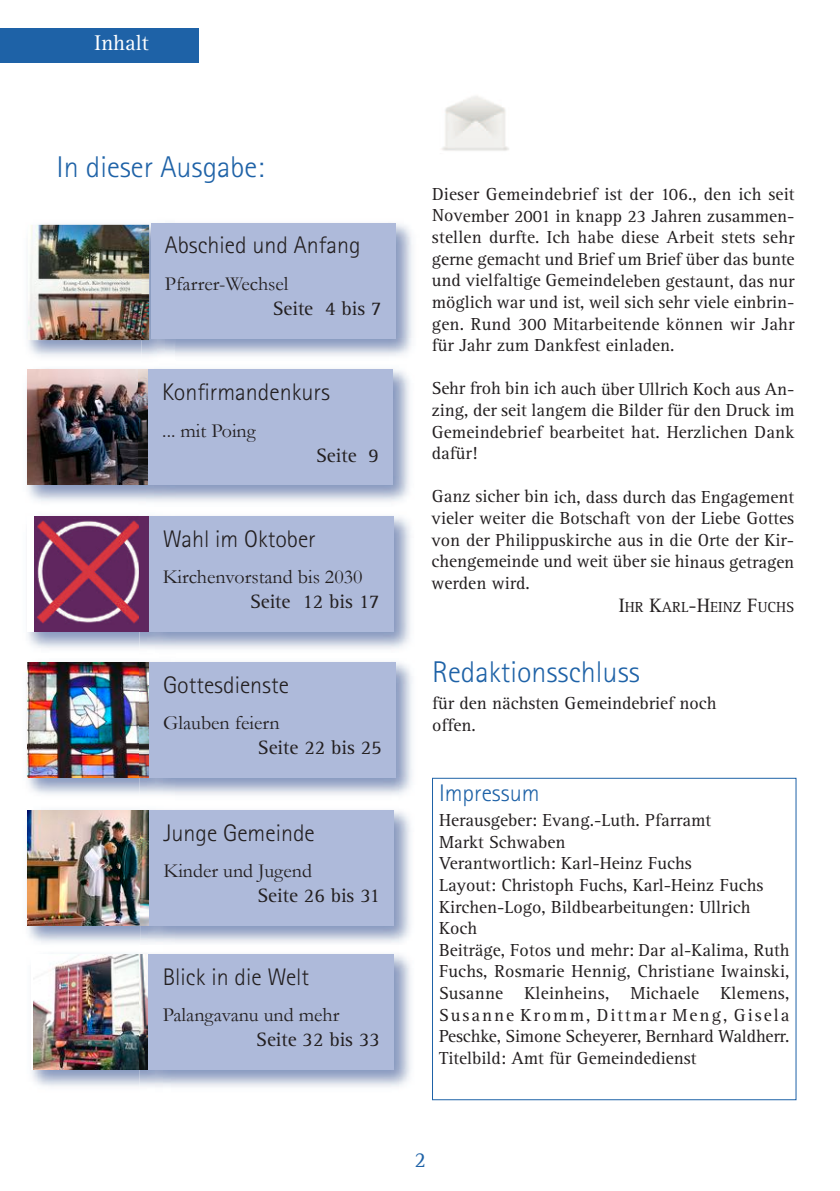
<style>
.page{position:relative;width:840px;height:1191px;background:#fff}
.page>*{position:absolute;margin:0;border:0;box-sizing:border-box;transform-origin:0 0}
.t1{font:300 30px "Rotis Sans Serif Std";color:#1e62a7}
.t2{font:300 24px "Rotis Sans Serif Std";color:#231f20}
.t3{font:300 24px "Rotis Sans Serif Std";color:#1e62a7}
.t4{font:22px "Rotis Serif Std";color:#fff}
.t5{font:22px "Rotis Serif Std";color:#1e62a7}
.t6{font:20px "Garamond";color:#231f20}
.t7{font:20px "Rotis Serif Std";color:#231f20}
.t8{font:18px/21.6px "Rotis Serif Std";color:#231f20;text-align:justify}
.t9{font:15px "Rotis Serif Std";color:#231f20}
.s1{font-size:20px}
</style>
<div class="page">
<img style="left:442px;top:96px;width:67px;height:55px">
<img style="left:28px;top:631px;width:111px;height:17px">
<img style="left:34px;top:516px;width:105px;height:115px">
<img style="left:139px;top:369px;width:272px;height:280px">
<div style="left:149px;top:516px;width:244px;height:115px;background:#aebada"></div>
<img style="left:31px;top:1069px;width:108px;height:18px">
<img style="left:33px;top:954px;width:106px;height:115px">
<img style="left:139px;top:661px;width:273px;height:426px">
<img style="left:140px;top:954px;width:9px;height:115px">
<div style="left:149px;top:954px;width:244px;height:116px;background:#aebada"></div>
<img style="left:27px;top:224px;width:122px;height:283px">
<img style="left:139px;top:507px;width:272px;height:4px">
<img style="left:28px;top:369px;width:111px;height:116px">
<img style="left:139px;top:369px;width:9px;height:116px">
<div style="left:148px;top:369px;width:245px;height:116px;background:#aebada"></div>
<img style="left:27px;top:803px;width:122px;height:148px">
<img style="left:27px;top:945px;width:113px;height:6px">
<img style="left:28px;top:810px;width:112px;height:115px">
<img style="left:176px;top:945px;width:236px;height:6px">
<img style="left:140px;top:810px;width:9px;height:115px">
<div style="left:149px;top:810px;width:245px;height:116px;background:#aebada"></div>
<img style="left:26px;top:661px;width:123px;height:140px">
<img style="left:139px;top:801px;width:273px;height:2px">
<img style="left:28px;top:662px;width:111px;height:115px">
<img style="left:139px;top:662px;width:10px;height:115px">
<div style="left:149px;top:662px;width:246px;height:116px;background:#aebada"></div>
<div style="left:432px;top:778px;width:364px;height:322px;border:1px solid #1e62a7"></div>
<img style="left:27px;top:360px;width:114px;height:6px">
<img style="left:28px;top:225px;width:113px;height:115px">
<img style="left:175px;top:223px;width:237px;height:133px">
<img style="left:141px;top:224px;width:34px;height:140px">
<img style="left:141px;top:225px;width:8px;height:115px">
<div style="left:151px;top:223px;width:244px;height:115px;background:#aebada"></div>
<div style="left:0;top:28px;width:199px;height:34px;background:#1e62a7"></div>
<p class="t4" style="left:94px;top:30px;width:56px">Inhalt</p>
<h1 class="t1" style="left:56px;top:150px;width:209px">In dieser Ausgabe:</h1>
<h2 class="t2" style="left:165px;top:232px;width:197px">Abschied und Anfang</h2>
<p class="t6" style="left:165px;top:273px;width:125px">Pfarrer-Wechsel</p>
<p class="t7" style="left:272px;top:297px;width:110px">Seite 4 bis 7</p>
<h2 class="t2" style="left:162px;top:378px;width:169px">Konfirmandenkurs</h2>
<p class="t6" style="left:162px;top:419px;width:95px">... mit Poing</p>
<p class="t7" style="left:316px;top:443px;width:64px">Seite 9</p>
<h2 class="t2" style="left:163px;top:525px;width:154px">Wahl im Oktober</h2>
<p class="t6" style="left:163px;top:566px;width:201px">Kirchenvorstand bis 2030</p>
<p class="t7" style="left:250px;top:590px;width:131px">Seite 12 bis 17</p>
<h2 class="t2" style="left:163px;top:671px;width:127px">Gottesdienste</h2>
<p class="t6" style="left:163px;top:712px;width:118px">Glauben feiern</p>
<p class="t7" style="left:258px;top:736px;width:125px">Seite 22 bis 25</p>
<h2 class="t2" style="left:163px;top:819px;width:153px">Junge Gemeinde</h2>
<p class="t6" style="left:163px;top:860px;width:150px">Kinder und Jugend</p>
<p class="t7" style="left:257px;top:884px;width:124px">Seite 26 bis 31</p>
<h2 class="t2" style="left:163px;top:963px;width:148px">Blick in die Welt</h2>
<p class="t6" style="left:163px;top:1004px;width:178px">Palangavanu und mehr</p>
<p class="t7" style="left:256px;top:1028px;width:125px">Seite 32 bis 33</p>
<p class="t8" style="left:431px;top:184px;width:364px">Dieser Gemeindebrief ist der 106., den ich seit November 2001 in knapp 23 Jahren zusammen&shy;stellen durfte. Ich habe diese Arbeit stets sehr gerne gemacht und Brief um Brief über das bunte und vielfaltige Gemeindeleben gestaunt, das nur möglich war und ist, weil sich sehr viele einbrin&shy;gen. Rund 300 Mitarbeitende können wir Jahr für Jahr zum Dankfest einladen.</p>
<p class="t8" style="left:431px;top:378px;width:364px">Sehr froh bin ich auch über Ullrich Koch aus An&shy;zing, der seit langem die Bilder für den Druck im Gemeindebrief bearbeitet hat. Herzlichen Dank dafür!</p>
<p class="t8" style="left:431px;top:486px;width:364px">Ganz sicher bin ich, dass durch das Engagement vieler weiter die Botschaft von der Liebe Gottes von der Philippuskirche aus in die Orte der Kir&shy;chengemeinde und weit über sie hinaus getragen werden wird.</p>
<p class="t9" style="left:618px;top:598px;width:177px"><span class="s1">I</span>HR <span class="s1">K</span>ARL<span class="s1">-H</span>EINZ <span class="s1">F</span>UCHS</p>
<h1 class="t1" style="left:432px;top:654px;width:209px">Redaktionsschluss</h1>
<p class="t8" style="left:432px;top:693px;width:286px">für den nächsten Gemeindebrief noch offen.</p>
<h2 class="t3" style="left:439px;top:779px;width:102px">Impressum</h2>
<p class="t8" style="left:439px;top:810px;width:352px;text-align:left">Herausgeber: Evang.-Luth. Pfarramt<br>Markt Schwaben<br>Verantwortlich: Karl-Heinz Fuchs<br>Layout: Christoph Fuchs, Karl-Heinz Fuchs Kirchen-Logo, Bildbearbeitungen: Ullrich Koch<br>Beiträge, Fotos und mehr: Dar al-Kalima, Ruth Fuchs, Rosmarie Hennig, Christiane Iwainski, Susanne Kleinheins, Michaele Klemens, Susanne Kromm, Dittmar Meng, Gisela Peschke, Simone Scheyerer, Bernhard Waldherr.<br>Titelbild: Amt für Gemeindedienst</p>
<p class="t5" style="left:414px;top:1146px;width:13px">2</p>
</div>
